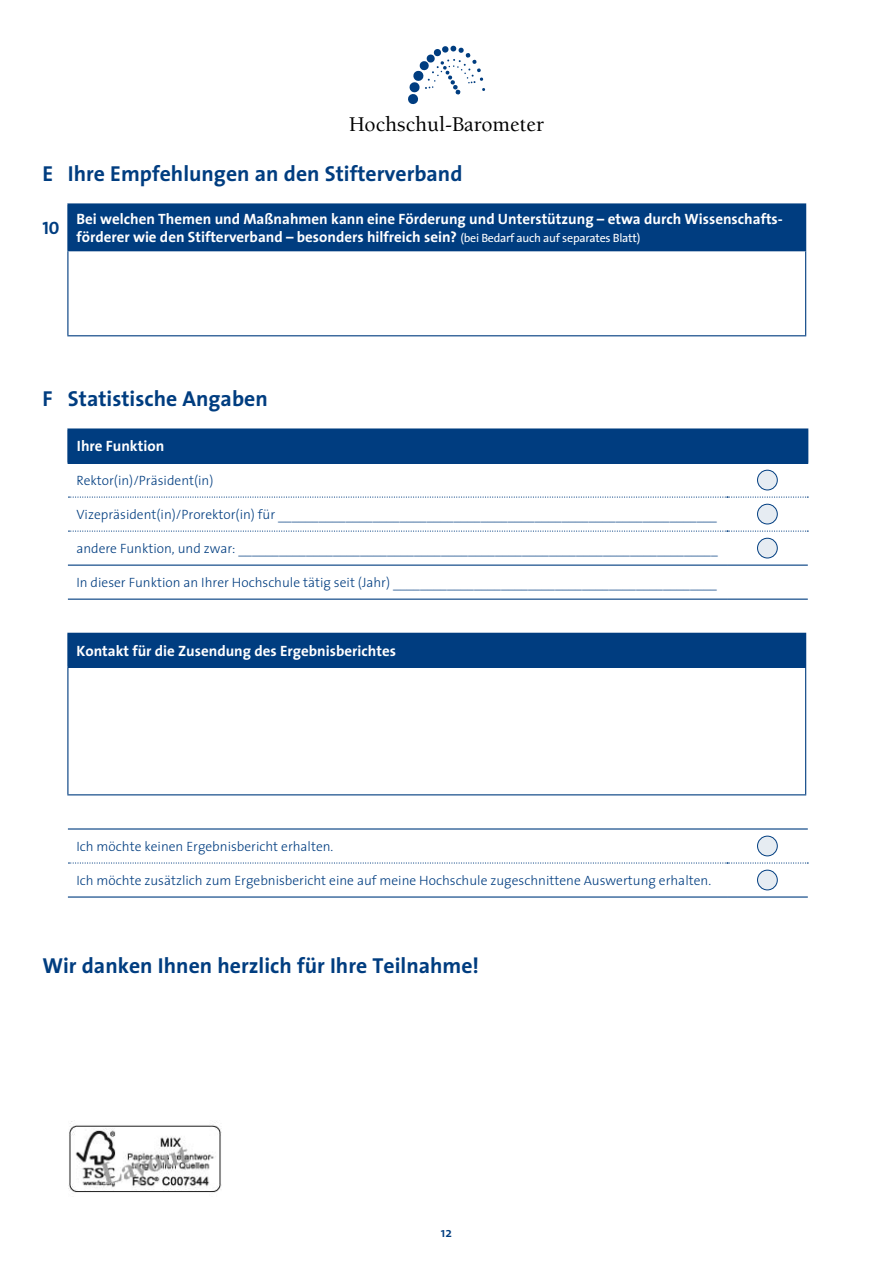
<style>
.page{position:relative;width:893px;height:1263px;background:#fff}
.page>*{position:absolute;margin:0;border:0;box-sizing:border-box;transform-origin:0 0}
.t1{font:700 21.75px "The Sans";color:#003d80}
.t2{font:500 21.6px "Berkeley";color:#000}
.t3{font:18px "The Sans Bold Caps";color:#003d80}
.t4{font:700 15px/18px "The Sans";color:#fff}
.t5{font:300 13.5px "The Sans";color:#003d80}
.t6{font:600 13.5px "The Sans";color:#003d80}
.s1{font-weight:400;font-size:12px}
</style>
<div class="page">
<div style="left:68px;top:204px;width:738px;height:47px;background:#003d80"></div>
<hr style="left:67px;top:335px;width:739px;height:1px;background:#003d80">
<hr style="left:67px;top:205px;width:1px;height:45px;background:#003d80">
<hr style="left:67px;top:203px;width:739px;height:2px;background:#003d80">
<hr style="left:67px;top:251px;width:1px;height:84px;background:#003d80">
<hr style="left:67px;top:250px;width:739px;height:1px;background:#003d80">
<hr style="left:805px;top:251px;width:1px;height:84px;background:#003d80">
<div style="left:68px;top:429px;width:740px;height:34px;background:#003d80"></div>
<svg style="left:68px;top:496px;width:740px;height:2px"></svg>
<hr style="left:67px;top:462px;width:660px;height:2px;background:#003d80">
<hr style="left:727px;top:462px;width:81px;height:2px;background:#003d80">
<svg style="left:68px;top:530px;width:740px;height:2px"></svg>
<hr style="left:68px;top:564px;width:659px;height:2px;background:#003d80">
<hr style="left:727px;top:564px;width:81px;height:2px;background:#003d80">
<hr style="left:68px;top:599px;width:659px;height:1px;background:#003d80">
<hr style="left:727px;top:599px;width:81px;height:1px;background:#003d80">
<hr style="left:67px;top:430px;width:1px;height:32px;background:#003d80">
<hr style="left:67px;top:428px;width:660px;height:2px;background:#003d80">
<hr style="left:727px;top:428px;width:81px;height:2px;background:#003d80">
<div style="left:757px;top:470px;width:20px;height:20px;background:#e6ecf2;border-radius:50%"></div>
<div style="left:757px;top:470px;width:21px;height:20px;border:1px solid #003d80;border-radius:50%"></div>
<div style="left:757px;top:504px;width:20px;height:20px;background:#e6ecf2;border-radius:50%"></div>
<div style="left:757px;top:504px;width:21px;height:20px;border:1px solid #003d80;border-radius:50%"></div>
<div style="left:757px;top:538px;width:20px;height:20px;background:#e6ecf2;border-radius:50%"></div>
<div style="left:757px;top:538px;width:21px;height:20px;border:1px solid #003d80;border-radius:50%"></div>
<div style="left:68px;top:633px;width:738px;height:34px;background:#003d80"></div>
<hr style="left:67px;top:794px;width:739px;height:1px;background:#003d80">
<hr style="left:67px;top:634px;width:1px;height:33px;background:#003d80">
<hr style="left:67px;top:633px;width:739px;height:1px;background:#003d80">
<hr style="left:67px;top:668px;width:1px;height:126px;background:#003d80">
<hr style="left:67px;top:667px;width:739px;height:1px;background:#003d80">
<hr style="left:805px;top:668px;width:1px;height:126px;background:#003d80">
<hr style="left:68px;top:828px;width:659px;height:1px;background:#003d80">
<hr style="left:68px;top:896px;width:659px;height:1px;background:#003d80">
<svg style="left:68px;top:862px;width:740px;height:1px"></svg>
<hr style="left:727px;top:896px;width:81px;height:1px;background:#003d80">
<hr style="left:727px;top:828px;width:81px;height:1px;background:#003d80">
<div style="left:757px;top:836px;width:20px;height:20px;background:#e6ecf2;border-radius:50%"></div>
<div style="left:757px;top:836px;width:21px;height:20px;border:1px solid #003d80;border-radius:50%"></div>
<div style="left:757px;top:870px;width:20px;height:20px;background:#e6ecf2;border-radius:50%"></div>
<div style="left:757px;top:870px;width:21px;height:20px;border:1px solid #003d80;border-radius:50%"></div>
<svg style="left:408px;top:46px;width:77px;height:59px"></svg>
<img style="left:69px;top:1121px;width:152px;height:72px">
<h2 class="t2" style="left:349px;top:113px;width:196px">Hochschul-Barometer</h2>
<h1 class="t1" style="left:42px;top:155px;width:422px">E Ihre Empfehlungen an den Stifterverband</h1>
<h3 class="t3" style="left:42px;top:213px;width:19px">10</h3>
<p class="t4" style="left:76px;top:209px;width:707px">Bei welchen Themen und Maßnahmen kann eine Förderung und Unterstützung – etwa durch Wissenschafts&shy;förderer wie den Stifterverband – besonders hilfreich sein? <span class="s1">(bei Bedarf auch auf separates Blatt)</span></p>
<h1 class="t1" style="left:42px;top:380px;width:227px">F Statistische Angaben</h1>
<p class="t4" style="left:77px;top:437px;width:89px">Ihre Funktion</p>
<p class="t5" style="left:76px;top:469px;width:139px">Rektor(in)/Präsident(in)</p>
<p class="t5" style="left:76px;top:503px;width:642px">Vizepräsident(in)/Prorektor(in) für _________________________________________________________________</p>
<p class="t5" style="left:76px;top:537px;width:643px">andere Funktion, und zwar: _______________________________________________________________________</p>
<p class="t5" style="left:76px;top:571px;width:642px">In dieser Funktion an Ihrer Hochschule tätig seit (Jahr) ________________________________________________</p>
<p class="t4" style="left:76px;top:641px;width:321px">Kontakt für die Zusendung des Ergebnisberichtes</p>
<p class="t5" style="left:76px;top:835px;width:259px">Ich möchte keinen Ergebnisbericht erhalten.</p>
<p class="t5" style="left:76px;top:869px;width:636px">Ich möchte zusätzlich zum Ergebnisbericht eine auf meine Hochschule zugeschnittene Auswertung erhalten.</p>
<h1 class="t1" style="left:42px;top:947px;width:438px">Wir danken Ihnen herzlich für Ihre Teilnahme!</h1>
<p class="t6" style="left:441px;top:1221px;width:13px">12</p>
</div>
